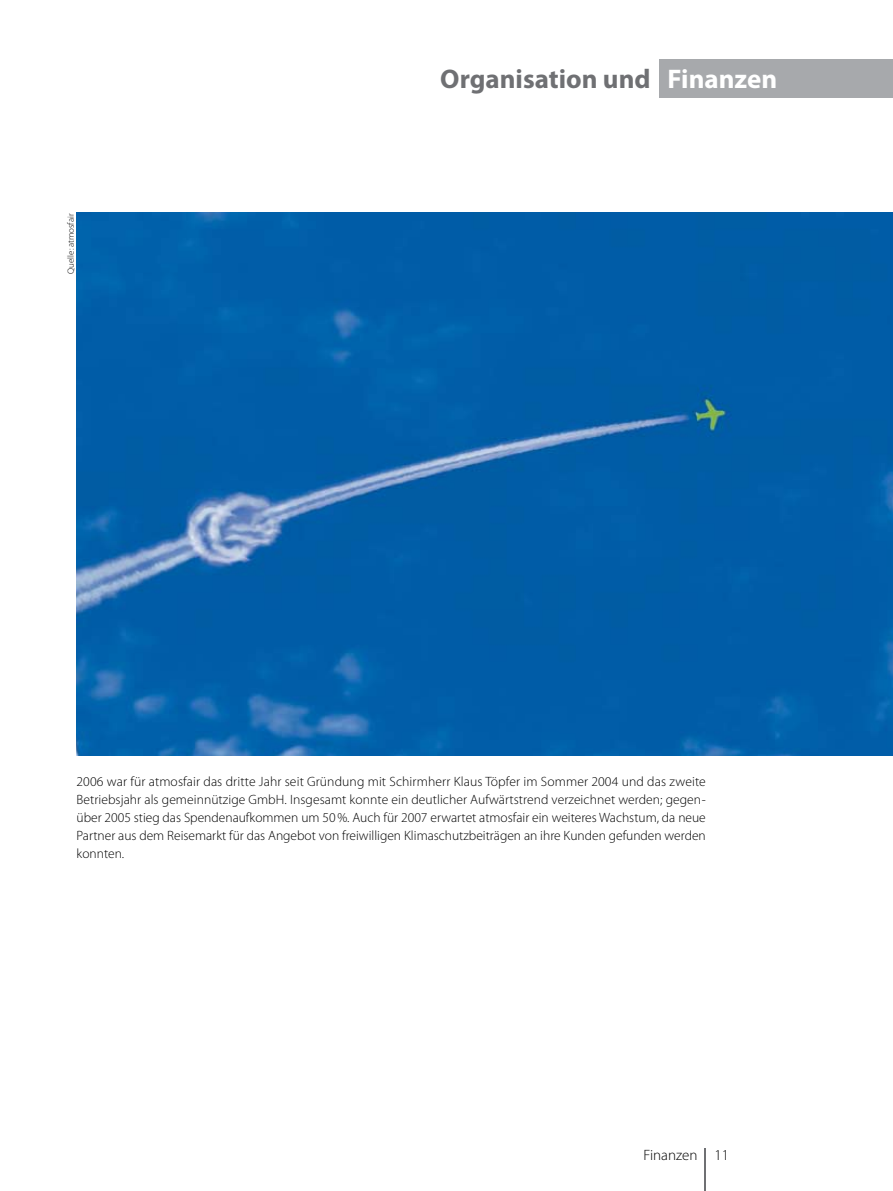
<style>
.page{position:relative;width:893px;height:1191px;background:#fff}
.page>*{position:absolute;margin:0;border:0;box-sizing:border-box;transform-origin:0 0}
.t1{font:700 27px "Myriad Pro";color:#6f7073}
.t2{font:300 15px "Myriad Pro";color:#000}
.t3{font:300 13.5px/18px "Myriad Pro";color:#000;text-align:justify}
.t4{font:300 9px "Myriad Pro";color:#000}
.s1{color:#fff}
</style>
<div class="page">
<hr style="left:705px;top:1148px;width:1px;height:43px;background:#6f7073">
<div style="left:659px;top:60px;width:234px;height:38px;background:#a7a9ac"></div>
<img style="left:77px;top:213px;width:816px;height:542px">
<p class="t4" style="left:66px;top:274px;width:62px;rotate:-90deg">Quelle: atmosfair</p>
<h1 class="t1" style="left:440px;top:64px;width:338px">Organisation und <span class="s1">Finanzen</span></h1>
<p class="t3" style="left:77px;top:773px;width:631px">2006 war für atmosfair das dritte Jahr seit Gründung mit Schirmherr Klaus Töpfer im Sommer 2004 und das zweite Betriebsjahr als gemeinnützige GmbH. Insgesamt konnte ein deutlicher Aufwärtstrend verzeichnet werden; gegen&shy;über 2005 stieg das Spendenaufkommen um 50%. Auch für 2007 erwartet atmosfair ein weiteres Wachstum, da neue Partner aus dem Reisemarkt für das Angebot von freiwilligen Klimaschutzbeiträgen an ihre Kunden gefunden werden konnten.</p>
<p class="t2" style="left:644px;top:1146px;width:87px">Finanzen 11</p>
</div>
